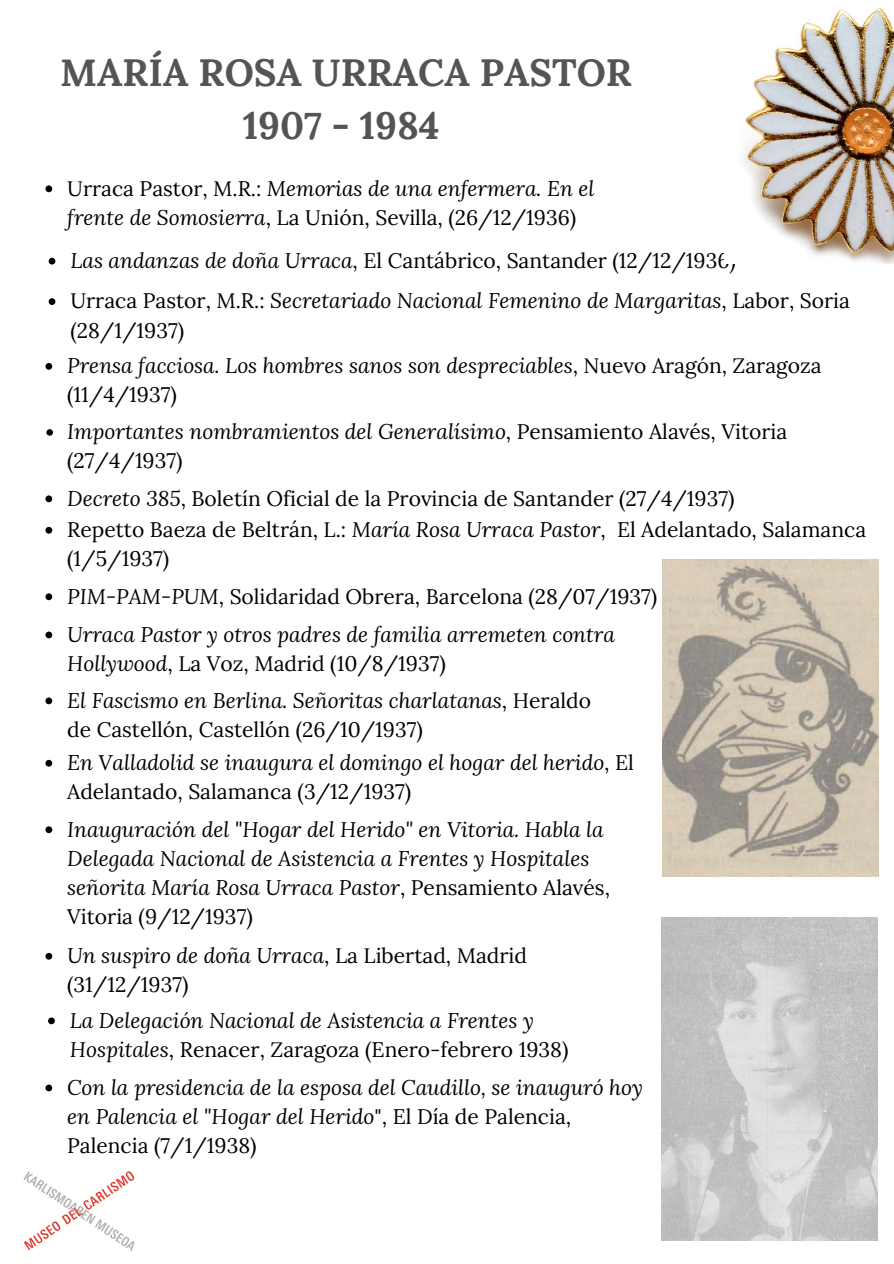
<style>
.page{position:relative;width:894px;height:1264px;background:#fff}
.page>*{position:absolute;margin:0;border:0;box-sizing:border-box;transform-origin:0 0}
.t1{font:700 37.95px/52.8px "Lora";color:#545454;text-align:center}
.t2{font:italic 21px/29.2px "Lora";color:#000}
.t3{font:21px/29.2px "Lora";color:#000}
.s1{font-style:italic}
.s2{font-style:normal}
</style>
<div class="page">
<img style="left:23px;top:1171px;width:112px;height:80px">
<svg style="left:45px;top:185px;width:7px;height:7px"></svg>
<svg style="left:49px;top:258px;width:6px;height:6px"></svg>
<svg style="left:49px;top:298px;width:6px;height:7px"></svg>
<svg style="left:46px;top:429px;width:7px;height:7px"></svg>
<svg style="left:45px;top:527px;width:7px;height:6px"></svg>
<svg style="left:45px;top:495px;width:7px;height:7px"></svg>
<img style="left:661px;top:917px;width:216px;height:322px">
<svg style="left:45px;top:760px;width:7px;height:6px"></svg>
<svg style="left:45px;top:826px;width:7px;height:7px"></svg>
<svg style="left:48px;top:1017px;width:7px;height:7px"></svg>
<svg style="left:45px;top:1084px;width:7px;height:7px"></svg>
<img style="left:742px;top:7px;width:151px;height:256px">
<svg style="left:45px;top:363px;width:7px;height:7px"></svg>
<svg style="left:45px;top:593px;width:7px;height:7px"></svg>
<img style="left:662px;top:559px;width:216px;height:318px">
<svg style="left:45px;top:631px;width:7px;height:7px"></svg>
<svg style="left:45px;top:697px;width:7px;height:7px"></svg>
<svg style="left:45px;top:952px;width:7px;height:7px"></svg>
<h1 class="t1" style="left:60px;top:46px;width:573px">MARÍA ROSA URRACA PASTOR<br>1907 - 1984</h1>
<p class="t3" style="left:67px;top:173px;width:528px">Urraca Pastor, M.R.: <span class="s1">Memorias de una enfermera. En el frente de Somosierra</span>, La Unión, Sevilla, (26/12/1936)</p>
<p class="t3" style="left:70px;top:240px;width:780px;line-height:40.3px"><span class="s1">Las andanzas de doña Urraca</span>, El Cantábrico, Santander (12/12/1936)<br>Urraca Pastor, M.R.: <span class="s1">Secretariado Nacional Femenino de Margaritas</span>, Labor, Soria</p>
<p class="t3" style="left:70px;top:315px;width:115px">(28/1/1937)</p>
<p class="t2" style="left:67px;top:350px;width:755px">Prensa facciosa. Los hombres sanos son despreciables<span class="s2">, Nuevo Aragón, Zaragoza (11/4/1937)</span></p>
<p class="t2" style="left:67px;top:417px;width:721px;line-height:28.5px">Importantes nombramientos del Generalísimo<span class="s2">, Pensamiento Alavés, Vitoria (27/4/1937)</span></p>
<p class="t3" style="left:67px;top:483px;width:668px"><span class="s1">Decreto 385</span>, Boletín Oficial de la Provincia de Santander (27/4/1937)</p>
<p class="t3" style="left:67px;top:514px;width:800px">Repetto Baeza de Beltrán, L.: <span class="s1">María Rosa Urraca Pastor</span>, El Adelantado, Salamanca (1/5/1937)</p>
<p class="t2" style="left:67px;top:576px;width:591px;line-height:38.1px">PIM-PAM-PUM<span class="s2">, Solidaridad Obrera, Barcelona (28/07/1937)<br></span>Urraca Pastor y otros padres de familia arremeten contra</p>
<p class="t2" style="left:67px;top:644px;width:525px;line-height:36.6px">Hollywood<span class="s2">, La Voz, Madrid (10/8/1937)<br></span>El Fascismo en Berlina. Señoritas charlatanas<span class="s2">, Heraldo</span></p>
<p class="t3" style="left:67px;top:714px;width:357px">de Castellón, Castellón (26/10/1937)</p>
<p class="t2" style="left:67px;top:747px;width:568px">En Valladolid se inaugura el domingo el hogar del herido<span class="s2">, El<br>Adelantado, Salamanca (3/12/1937)</span></p>
<p class="t2" style="left:67px;top:814px;width:544px">Inauguración del "Hogar del Herido" en Vitoria. Habla la Delegada Nacional de Asistencia a Frentes y Hospitales señorita María Rosa Urraca Pastor<span class="s2">, Pensamiento Alavés, Vitoria (9/12/1937)</span></p>
<p class="t3" style="left:67px;top:940px;width:461px"><span class="s1">Un suspiro de doña Urraca</span>, La Libertad, Madrid (31/12/1937)</p>
<p class="t2" style="left:70px;top:1005px;width:500px">La Delegación Nacional de Asistencia a Frentes y<br>Hospitales<span class="s2">, Renacer, Zaragoza (Enero-febrero 1938)</span></p>
<p class="t2" style="left:67px;top:1072px;width:577px">Con la presidencia de la esposa del Caudillo, se inauguró hoy en Palencia el "Hogar del Herido<span class="s2">", El Día de Palencia,<br>Palencia (7/1/1938)</span></p>
</div>
